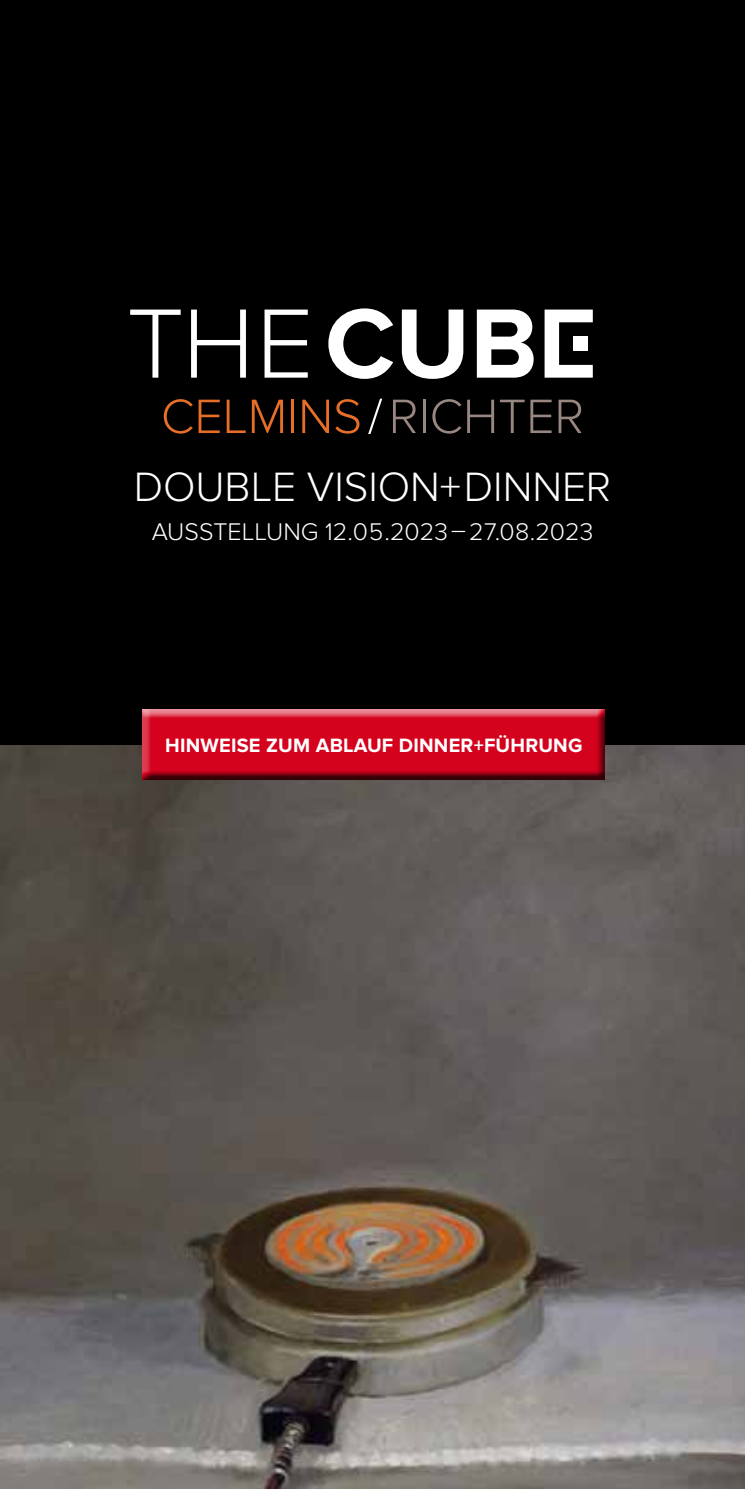
<style>
.page{position:relative;width:745px;height:1489px;background:#fff}
.page>*{position:absolute;margin:0;border:0;box-sizing:border-box;transform-origin:0 0}
.t1{font:300 50px "Proxima Nova";color:#e56e29}
.t2{font:300 42.5px "Proxima Nova";color:#fff}
.t3{font:300 25px "Proxima Nova";color:#fff}
.t4{font:700 20px "Proxima Nova";letter-spacing:.01em;color:#fff}
.s1{color:#fff}
.s2{color:#988780}
</style>
<div class="page">
<img style="left:0;top:744px;width:744px;height:744px">
<div style="left:0;top:0;width:744px;height:744px;background:#000"></div>
<svg style="left:130px;top:308px;width:462px;height:71px"></svg>
<div style="left:573px;top:336px;width:14px;height:15px;background:#fff"></div>
<div style="left:141px;top:708px;width:465px;height:76px;background:#000;opacity:.75"></div>
<h1 class="t1" style="left:161px;top:387px;width:424px">CELMINS <span class="s1">/</span><span class="s2">RICHTER</span></h1>
<h2 class="t2" style="left:134px;top:462px;width:396px">DOUBLE VISION+DINNE</h2>
<h2 class="t2" style="left:585px;top:462px;width:27px">R</h2>
<p class="t3" style="left:152px;top:517px;width:443px">AUSSTELLUNG 12.05.2023 –27.08.2023</p>
<p class="t4" style="left:165px;top:734px;width:418px">HINWEISE ZUM ABLAUF DINNER+FÜHRUNG</p>
</div>
